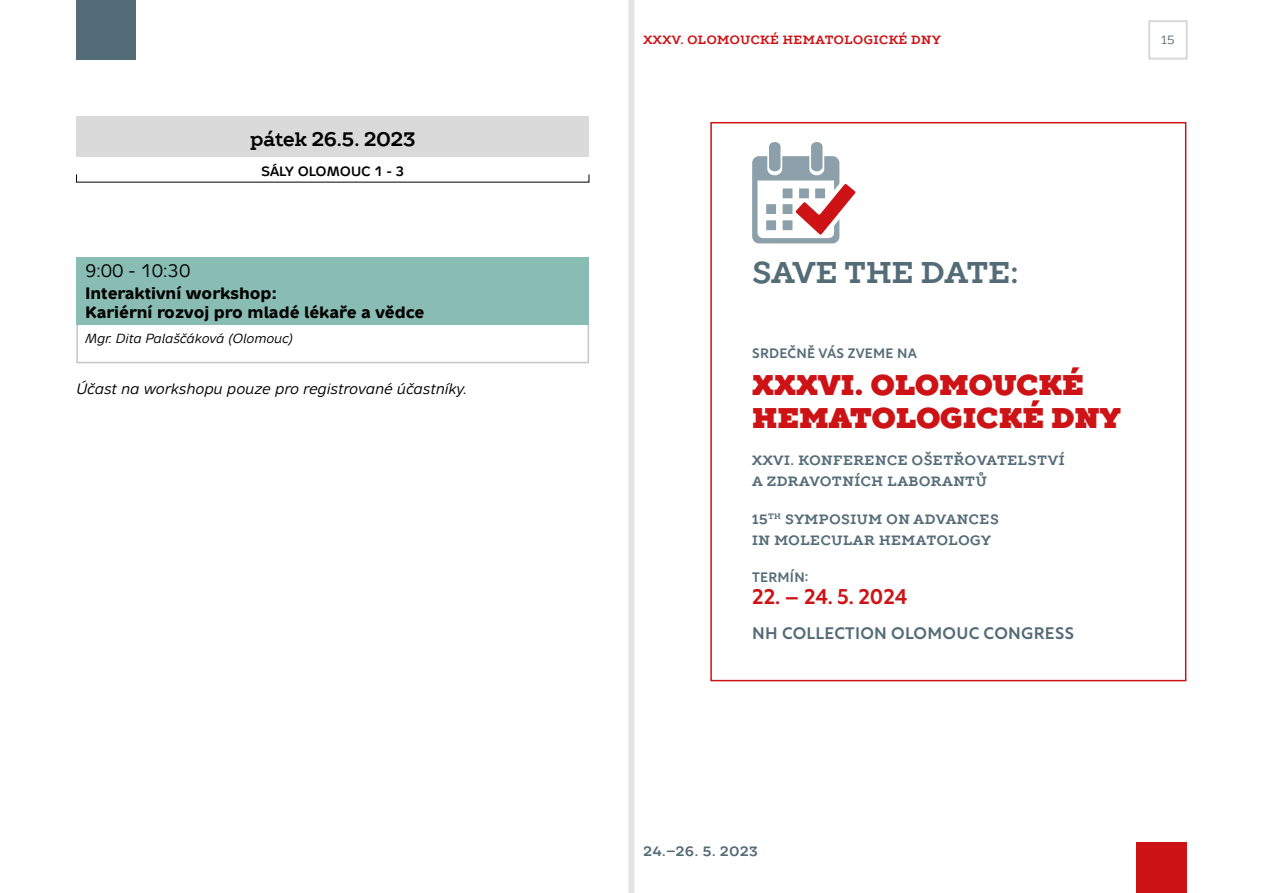
<style>
.page{position:relative;width:1263px;height:893px;background:#fff}
.page>*{position:absolute;margin:0;border:0;box-sizing:border-box;transform-origin:0 0}
.P_obsah_2_uroven{font:700 30px "TT Slabs";color:#546c78}
.P_obsah_2_uroven-2{font:900 28.5px/33px "TT Slabs";color:#cd1316}
.P_obsah_2_uroven-3{font:500 21px "Rustica";color:#cd1316}
.Datum{font:700 19.5px "TT Slabs";color:#000}
.Lekari_cas{font:18px "Metron";color:#000}
.Lekari_H1{font:700 16.5px/19.2px "Metron";color:#000}
.P_obsah_2_uroven-4{font:500 16.5px "Rustica";letter-spacing:.02em;color:#546c78}
.Lekari_H2{font:italic 15px "Metron";color:#000}
.P_obsah_2_uroven-5{font:700 13.5px/21px "TT Slabs";letter-spacing:.04em;color:#546c78}
.P_obsah_2_uroven-6{font:500 13.5px "Rustica";letter-spacing:.02em;color:#546c78}
.Saly{font:700 13.5px "Metron";color:#000}
.Lekari_predsednictvo{font:italic 13.2px "Metron";color:#000}
.t1{font:700 12px "TT Slabs";letter-spacing:.04em;color:#cd1316}
.t2{font:12px "TT Slabs";color:#546c78}
</style>
<div class="page">
<div style="left:1148px;top:20px;width:40px;height:40px;border:2px solid #dadada"></div>
<div style="left:77px;top:0;width:59px;height:60px;background:#546c78"></div>
<div style="left:1136px;top:843px;width:50px;height:50px;background:#cd1316"></div>
<div style="left:77px;top:116px;width:512px;height:41px;background:#dadada"></div>
<div style="left:77px;top:257px;width:512px;height:68px;background:#89bdb4"></div>
<hr style="left:76px;top:325px;width:2px;height:38px;background:#c5c6c6">
<hr style="left:588px;top:325px;width:1px;height:38px;background:#c5c6c6">
<hr style="left:77px;top:362px;width:512px;height:1px;background:#c5c6c6">
<div style="left:710px;top:122px;width:476px;height:559px;border:2px solid #cd1316"></div>
<svg style="left:752px;top:142px;width:103px;height:101px"></svg>
<div style="left:628px;top:0;width:6px;height:893px;background:#e3e3e3"></div>
<p class="Datum" style="left:250px;top:125px;width:167px">pátek 26.5. 2023</p>
<p class="Saly" style="left:261px;top:163px;width:145px">SÁLY OLOMOUC 1 - 3</p>
<p class="Lekari_cas" style="left:85px;top:260px;width:107px">9:00 - 10:30</p>
<p class="Lekari_H1" style="left:85px;top:283px;width:341px">Interaktivní workshop:<br>Kariérní rozvoj pro mladé lékaře a vědce</p>
<p class="Lekari_predsednictvo" style="left:85px;top:331px;width:210px">Mgr. Dita Palaščáková (Olomouc)</p>
<p class="Lekari_H2" style="left:77px;top:380px;width:392px">Účast na workshopu pouze pro registrované účastníky.</p>
<p class="t1" style="left:643px;top:32px;width:299px">XXXV. OLOMOUCKÉ HEMATOLOGICKÉ DNY</p>
<p class="t2" style="left:1161px;top:32px;width:14px">15</p>
<p class="P_obsah_2_uroven" style="left:752px;top:252px;width:268px">SAVE THE DATE:</p>
<p class="P_obsah_2_uroven-6" style="left:752px;top:341px;width:166px">SRDEČNĚ VÁS ZVEME NA</p>
<p class="P_obsah_2_uroven-2" style="left:752px;top:369px;width:370px">XXXVI. OLOMOUCKÉ<br>HEMATOLOGICKÉ DNY</p>
<p class="P_obsah_2_uroven-5" style="left:752px;top:450px;width:314px">XXVI. KONFERENCE OŠETŘOVATELSTVÍ<br>A ZDRAVOTNÍCH LABORANTŮ</p>
<p class="P_obsah_2_uroven-5" style="left:752px;top:508px;width:248px">15<sup>TH</sup> SYMPOSIUM ON ADVANCES<br>IN MOLECULAR HEMATOLOGY</p>
<p class="P_obsah_2_uroven-6" style="left:752px;top:565px;width:58px">TERMÍN:</p>
<p class="P_obsah_2_uroven-3" style="left:752px;top:578px;width:157px">22. – 24. 5. 2024</p>
<p class="P_obsah_2_uroven-4" style="left:752px;top:618px;width:323px">NH COLLECTION OLOMOUC CONGRESS</p>
<p class="P_obsah_2_uroven-5" style="left:643px;top:841px;width:116px">24.–26. 5. 2023</p>
</div>
